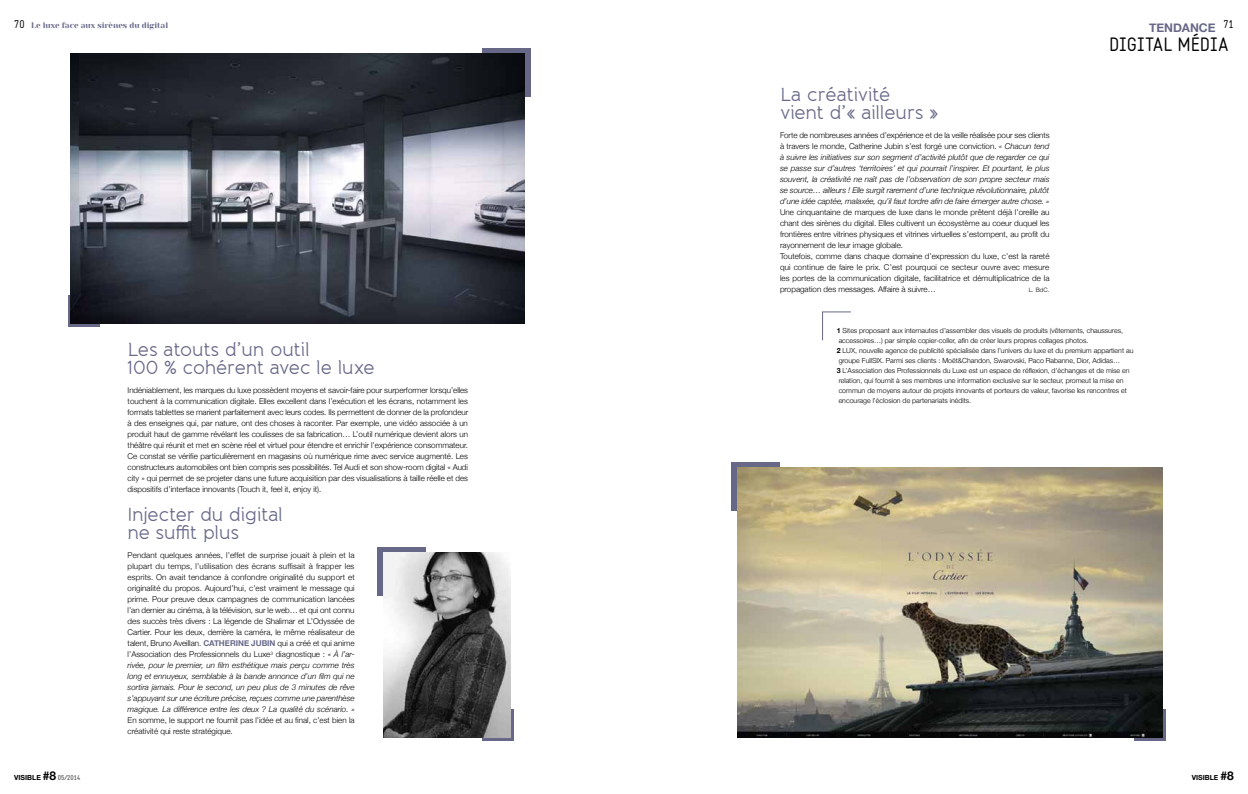
<style>
.page{position:relative;width:1248px;height:794px;background:#fff}
.page>*{position:absolute;margin:0;border:0;box-sizing:border-box;transform-origin:0 0}
.t1{font:19px/18px "Banda";letter-spacing:-.01em;color:#676888}
.t2{font:19px "Static";letter-spacing:-.015em;color:#000}
.t3{font:700 12px "Helvetica Neue";color:#676888}
.t4{font:11px "Static";color:#000}
.t5{font:300 8px/11px "Helvetica Neue";color:#000}
.t6{font:italic 300 8px/11px "Helvetica Neue";letter-spacing:-.005em;color:#000;text-align:justify}
.t7{font:8px "Yeseva One";color:#676888}
.t8{font:300 7px/10px "Helvetica Neue";color:#000}
.t9{font:700 7px "Helvetica Neue";color:#000}
.t10{font:300 6px "Helvetica Neue";color:#000}
.s1{font-weight:700;color:#676888}
.s2{font-style:italic}
.s3{font-style:normal}
.s4{font-weight:700}
.s5{font-size:12px}
.s6{font-family:"Static";color:#646363}
</style>
<div class="page">
<svg style="left:1134px;top:709px;width:31px;height:31px"></svg>
<div style="left:731px;top:462px;width:49px;height:48px;background:#676888"></div>
<div style="left:377px;top:547px;width:48px;height:48px;background:#676888"></div>
<svg style="left:482px;top:709px;width:31px;height:31px"></svg>
<svg style="left:68px;top:295px;width:31px;height:31px"></svg>
<svg style="left:482px;top:48px;width:48px;height:48px"></svg>
<img style="left:737px;top:468px;width:425px;height:269px">
<img style="left:71px;top:54px;width:453px;height:269px">
<img style="left:383px;top:553px;width:127px;height:184px">
<svg style="left:822px;top:311px;width:29px;height:30px"></svg>
<h3 class="t4" style="left:14px;top:18px;width:12px">70</h3>
<h3 class="t4" style="left:1223px;top:18px;width:12px">71</h3>
<p class="t7" style="left:31px;top:21px;width:138px">Le luxe face aux sirènes du digital</p>
<h2 class="t3" style="left:1148px;top:17px;width:68px">TENDANCE</h2>
<h1 class="t2" style="left:1108px;top:33px;width:121px">DIGITAL MÉDIA</h1>
<h1 class="t1" style="left:128px;top:341px;width:248px">Les atouts d’un outil<br>100 % cohérent avec le luxe</h1>
<p class="t5" style="left:128px;top:384px;width:342px;text-align:justify">Indéniablement, les marques du luxe possèdent moyens et savoir-faire pour surperformer lorsqu’elles touchent à la communication digitale. Elles excellent dans l’exécution et les écrans, notamment les formats tablettes se marient parfaitement avec leurs codes. Ils permettent de donner de la profondeur à des enseignes qui, par nature, ont des choses à raconter. Par exemple, une vidéo associée à un produit haut de gamme révélant les coulisses de sa fabrication… L’outil numérique devient alors un théâtre qui réunit et met en scène réel et virtuel pour étendre et enrichir l’expérience consommateur.<br>Ce constat se vérifie particulièrement en magasins où numérique rime avec service augmenté. Les constructeurs automobiles ont bien compris ses possibilités. Tel Audi et son show-room digital « Audi city » qui permet de se projeter dans une future acquisition par des visualisations à taille réelle et des dispositifs d’interface innovants (Touch it, feel it, enjoy it).</p>
<h1 class="t1" style="left:128px;top:506px;width:157px">Injecter du digital ne suffit plus</h1>
<p class="t5" style="left:128px;top:549px;width:229px;text-align:justify">Pendant quelques années, l’effet de surprise jouait à plein et la plupart du temps, l’utilisation des écrans suffisait à frapper les esprits. On avait tendance à confondre originalité du support et originalité du propos. Aujourd’hui, c’est vraiment le message qui prime. Pour preuve deux campagnes de communication lancées l’an dernier au cinéma, à la télévision, sur le web… et qui ont connu des succès très divers : La légende de Shalimar et L’Odyssée de Cartier. Pour les deux, derrière la caméra, le même réalisateur de talent, Bruno Aveillan. <span class="s1">CATHERINE JUBIN</span> qui a créé et qui anime l’Association des Professionnels du Luxe<sup>3</sup> diagnostique : <span class="s2">« À l’ar&shy;rivée, pour le premier, un film esthétique mais perçu comme très long et ennuyeux, semblable à la bande annonce d’un film qui ne sortira jamais. Pour le second, un peu plus de 3 minutes de rêve s’appuyant sur une écriture précise, reçues comme une parenthèse magique. La différence entre les deux ? La qualité du scénario. »</span></p>
<p class="t5" style="left:128px;top:714px;width:228px">En somme, le support ne fournit pas l’idée et au final, c’est bien la créativité qui reste stratégique.</p>
<h1 class="t1" style="left:780px;top:86px;width:160px">La créativité vient d’« ailleurs »</h1>
<p class="t6" style="left:780px;top:129px;width:271px"><span class="s3">Forte de nombreuses années d’expérience et de la veille réalisée pour ses clients à travers le monde, Catherine Jubin s’est forgé une conviction.</span> « Chacun tend à suivre les initiatives sur son segment d’activité plutôt que de regarder ce qui se passe sur d’autres ‘territoires’ et qui pourrait l’inspirer. Et pourtant, le plus souvent, la créativité ne naît pas de l’observation de son propre secteur mais se source… ailleurs ! Elle surgit rarement d’une technique révolutionnaire, plutôt d’une idée captée, malaxée, qu’il faut tordre afin de faire émerger autre chose. »</p>
<p class="t5" style="left:780px;top:206px;width:271px">Une cinquantaine de marques de luxe dans le monde prêtent déjà l’oreille au chant des sirènes du digital. Elles cultivent un écosystème au coeur duquel les frontières entre vitrines physiques et vitrines virtuelles s’estompent, au profit du rayonnement de leur image globale.<br>Toutefois, comme dans chaque domaine d’expression du luxe, c’est la rareté qui continue de faire le prix. C’est pourquoi ce secteur ouvre avec mesure les portes de la communication digitale, facilitatrice et démultiplicatrice de la propagation des messages. Affaire à suivre…</p>
<p class="t10" style="left:1028px;top:285px;width:22px">L. BdC.</p>
<p class="t8" style="left:836px;top:325px;width:298px"><span class="s4">1</span> Sites proposant aux internautes d’assembler des visuels de produits (vêtements, chaussures, accessoires…) par simple copier-coller, afin de créer leurs propres collages photos.<br><span class="s4">2</span> LUX, nouvelle agence de publicité spécialisée dans l’univers du luxe et du premium appartient au groupe FullSIX. Parmi ses clients : Moët&amp;Chandon, Swarovski, Paco Rabanne, Dior, Adidas…<br><span class="s4">3</span> L’Association des Professionnels du Luxe est un espace de réflexion, d’échanges et de mise en relation, qui fournit à ses membres une information exclusive sur le secteur, promeut la mise en commun de moyens autour de projets innovants et porteurs de valeur, favorise les rencontres et encourage l’éclosion de partenariats inédits.</p>
<p class="t9" style="left:14px;top:771px;width:68px">VISIBLE <span class="s5">#8</span> <span class="s6">05/2014</span></p>
<p class="t9" style="left:1191px;top:771px;width:43px">VISIBLE <span class="s5">#8</span></p>
</div>
